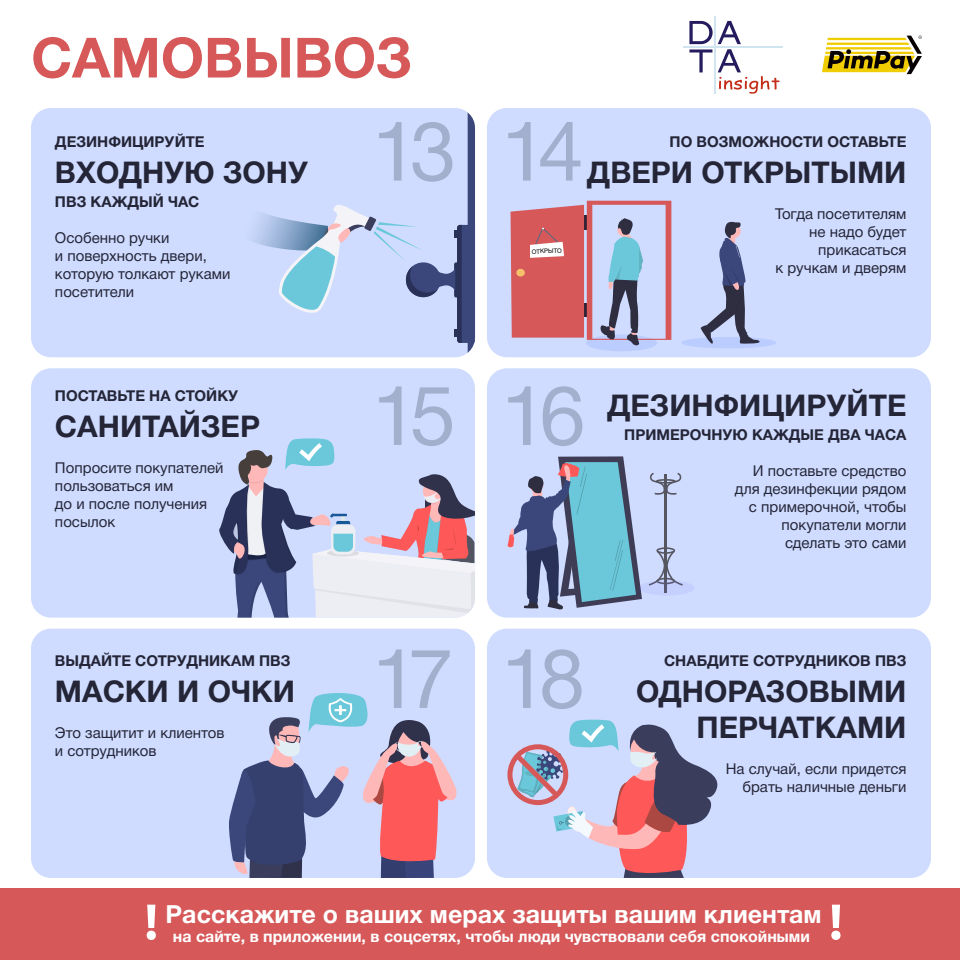
<style>
.page{position:relative;width:960px;height:960px;background:#fff}
.page>*{position:absolute;margin:0;border:0;box-sizing:border-box;transform-origin:0 0}
.t1{font:82.7px "Helvetica Neue Cyr";letter-spacing:-.095em;color:#a3b0cd}
.t2{font:700 55.6px "Helvetica Neue Cyr";color:#d65859}
.t3{font:700 30px/36px "Helvetica Neue Cyr";color:#242537;text-align:right}
.t4{font:700 25px "Helvetica Neue Cyr";color:#fff}
.t5{font:700 16px "Helvetica Neue Cyr";color:#fff}
.t6{font:15px/18px "Helvetica Neue Cyr";color:#242537}
.t7{font:700 15px "Helvetica Neue Cyr";color:#242537}
.t8{font:6.2px "Helvetica Neue Cyr";color:#000}
</style>
<div class="page">
<div style="left:0;top:889px;width:960px;height:71px;background:#d65859"></div>
<svg style="left:147px;top:905px;width:9px;height:35px"></svg>
<svg style="left:831px;top:905px;width:10px;height:35px"></svg>
<div style="left:31px;top:108px;width:444px;height:249px;background:#cfdcff;border-radius:20px"></div>
<div style="left:487px;top:108px;width:444px;height:249px;background:#cfdcff;border-radius:20px"></div>
<div style="left:487px;top:368px;width:444px;height:250px;background:#cfdcff;border-radius:20px"></div>
<div style="left:31px;top:368px;width:444px;height:250px;background:#cfdcff;border-radius:20px"></div>
<div style="left:487px;top:629px;width:444px;height:249px;background:#cfdcff;border-radius:20px"></div>
<div style="left:31px;top:629px;width:444px;height:249px;background:#cfdcff;border-radius:20px"></div>
<svg style="left:822px;top:36px;width:100px;height:38px"></svg>
<svg style="left:689px;top:21px;width:91px;height:73px"></svg>
<hr style="left:714px;top:16px;width:2px;height:78px;background:#d1e5f1">
<hr style="left:683px;top:46px;width:100px;height:1px;background:#d1e5f1">
<div style="left:681px;top:337px;width:95px;height:11px;background:#bcf;border-radius:50%"></div>
<svg style="left:700px;top:222px;width:60px;height:122px"></svg>
<div style="left:586px;top:335px;width:71px;height:16px;background:#bcf;border-radius:50%"></div>
<svg style="left:511px;top:201px;width:160px;height:145px"></svg>
<svg style="left:508px;top:456px;width:134px;height:154px"></svg>
<hr style="left:665px;top:474px;width:2px;height:119px;background:#565661">
<svg style="left:649px;top:473px;width:32px;height:22px"></svg>
<svg style="left:656px;top:547px;width:20px;height:34px"></svg>
<svg style="left:639px;top:580px;width:56px;height:16px"></svg>
<svg style="left:229px;top:693px;width:228px;height:185px"></svg>
<svg style="left:218px;top:438px;width:257px;height:180px"></svg>
<svg style="left:252px;top:108px;width:223px;height:249px"></svg>
<div style="left:507px;top:744px;width:61px;height:61px;border:5px solid #d65859;border-radius:50%"></div>
<svg style="left:511px;top:719px;width:207px;height:159px"></svg>
<h2 class="t2" style="left:31px;top:27px;width:383px">САМОВЫВОЗ</h2>
<p class="t7" style="left:55px;top:133px;width:151px">ДЕЗИНФИЦИРУЙТЕ</p>
<h3 class="t3" style="left:55px;top:154px;width:255px">ВХОДНУЮ ЗОНУ</h3>
<p class="t7" style="left:55px;top:193px;width:146px">ПВЗ КАЖДЫЙ ЧАС</p>
<p class="t6" style="left:55px;top:229px;width:177px">Особенно ручки<br>и поверхность двери, которую толкают руками посетители</p>
<p class="t7" style="left:55px;top:387px;width:185px">ПОСТАВЬТЕ НА СТОЙКУ</p>
<h3 class="t3" style="left:55px;top:408px;width:207px">САНИТАЙЗЕР</h3>
<p class="t6" style="left:55px;top:459px;width:170px">Попросите покупателей пользоваться им<br>до и после получения посылок</p>
<h1 class="t1" style="left:372px;top:106px;width:86px">13</h1>
<h1 class="t1" style="left:372px;top:371px;width:85px">15</h1>
<h1 class="t1" style="left:501px;top:106px;width:84px">14</h1>
<p class="t7" style="left:670px;top:133px;width:238px">ПО ВОЗМОЖНОСТИ ОСТАВЬТЕ</p>
<h3 class="t3" style="left:587px;top:154px;width:321px">ДВЕРИ ОТКРЫТЫМИ</h3>
<p class="t6" style="left:775px;top:205px;width:133px;text-align:right">Тогда посетителям не надо будет прикасаться<br>к ручкам и дверям</p>
<p class="t8" style="left:532px;top:248px;width:32px;rotate:-2deg">ОТКРЫТО</p>
<h1 class="t1" style="left:501px;top:371px;width:86px">16</h1>
<h3 class="t3" style="left:607px;top:388px;width:301px">ДЕЗИНФИЦИРУЙТЕ</h3>
<p class="t7" style="left:624px;top:427px;width:284px">ПРИМЕРОЧНУЮ КАЖДЫЕ ДВА ЧАСА</p>
<p class="t6" style="left:735px;top:462px;width:173px;text-align:right">И поставьте средство для дезинфекции рядом с примерочной, чтобы покупатели могли сделать это сами</p>
<p class="t7" style="left:55px;top:653px;width:237px">ВЫДАЙТЕ СОТРУДНИКАМ ПВЗ</p>
<h3 class="t3" style="left:55px;top:674px;width:242px">МАСКИ И ОЧКИ</h3>
<p class="t6" style="left:55px;top:724px;width:171px">Это защитит и клиентов и сотрудников</p>
<h1 class="t1" style="left:372px;top:634px;width:215px">17 18</h1>
<p class="t7" style="left:664px;top:653px;width:244px">СНАБДИТЕ СОТРУДНИКОВ ПВЗ</p>
<h3 class="t3" style="left:636px;top:674px;width:272px">ОДНОРАЗОВЫМИ<br>ПЕРЧАТКАМИ</h3>
<p class="t6" style="left:726px;top:760px;width:182px;text-align:right">На случай, если придется брать наличные деньги</p>
<h3 class="t4" style="left:166px;top:901px;width:657px">Расскажите о ваших мерах защиты вашим клиентам</h3>
<p class="t5" style="left:173px;top:928px;width:638px">на сайте, в приложении, в соцсетях, чтобы люди чувствовали себя спокойными</p>
</div>
